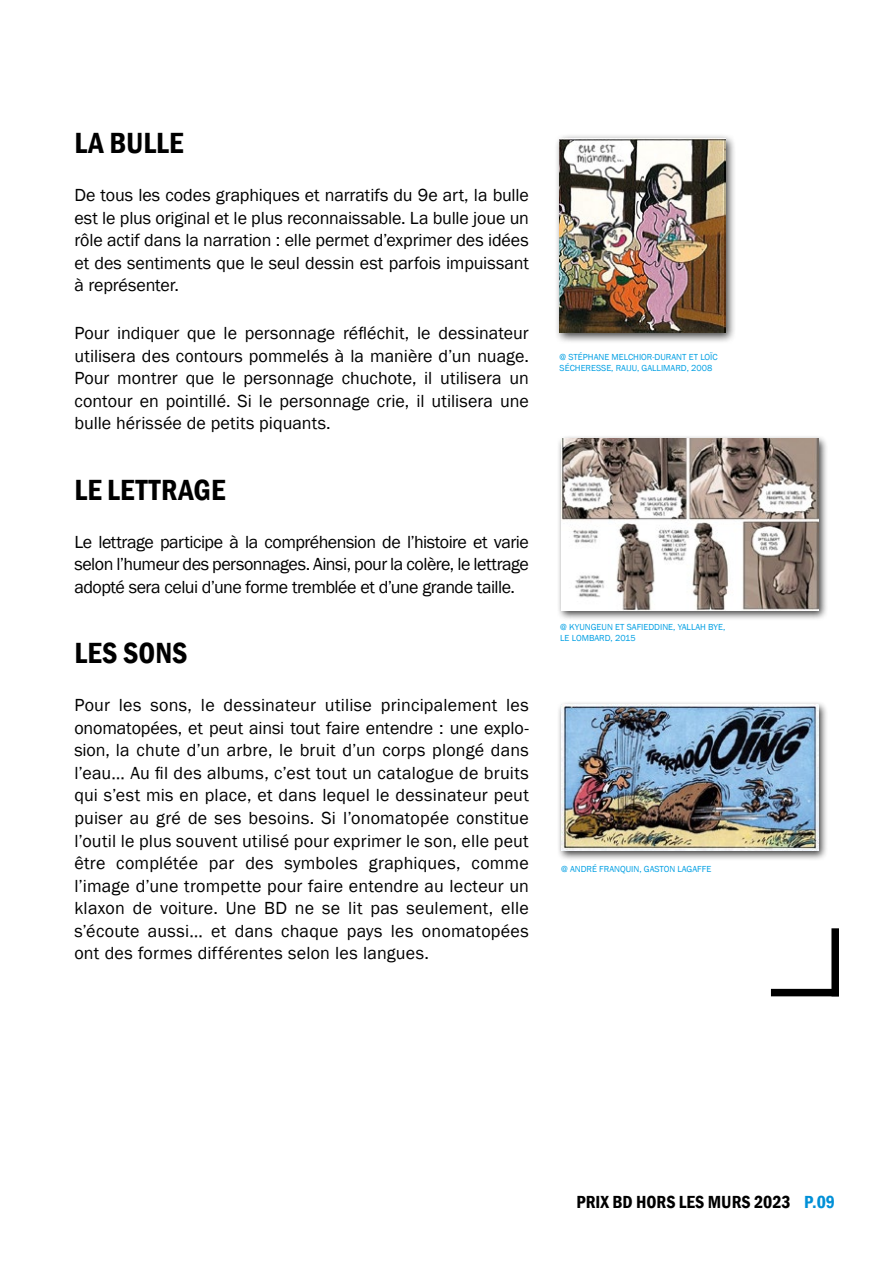
<style>
.page{position:relative;width:893px;height:1263px;background:#fff}
.page>*{position:absolute;margin:0;border:0;box-sizing:border-box;transform-origin:0 0}
.t1{font:600 condensed 30px "Franklin Gothic";letter-spacing:.005em;color:#000}
.t2{font:18px/22.5px "Franklin Gothic";color:#000;text-align:justify}
.t3{font:600 condensed 18px "Franklin Gothic";color:#000}
.t4{font:9px/10.8px "Franklin Gothic";color:#009fe3}
.s1{color:#0090d7}
</style>
<div class="page">
<div style="left:771px;top:989px;width:68px;height:7px;background:#000"></div>
<div style="left:831px;top:928px;width:8px;height:68px;background:#000"></div>
<div style="left:554px;top:133px;width:183px;height:210px;background:#000;opacity:.75"></div>
<img style="left:560px;top:138px;width:165px;height:194px">
<div style="left:557px;top:435px;width:271px;height:186px;background:#000;opacity:.75"></div>
<img style="left:561px;top:439px;width:258px;height:172px">
<div style="left:557px;top:701px;width:271px;height:160px;background:#000;opacity:.75"></div>
<img style="left:561px;top:705px;width:258px;height:146px">
<h1 class="t1" style="left:74px;top:123px;width:111px">LA BULLE</h1>
<p class="t2" style="left:74px;top:184px;width:456px">De tous les codes graphiques et narratifs du 9e art, la bulle est le plus original et le plus reconnaissable. La bulle joue un rôle actif dans la narration : elle permet d’exprimer des idées et des sentiments que le seul dessin est parfois impuissant à représenter.</p>
<p class="t2" style="left:74px;top:322px;width:456px">Pour indiquer que le personnage réfléchit, le dessinateur utilisera des contours pommelés à la manière d’un nuage.<br>Pour montrer que le personnage chuchote, il utilisera un contour en pointillé. Si le personnage crie, il utilisera une bulle hérissée de petits piquants.</p>
<h1 class="t1" style="left:74px;top:470px;width:152px">LE LETTRAGE</h1>
<p class="t2" style="left:74px;top:531px;width:456px">Le lettrage participe à la compréhension de l’histoire et varie selon l’humeur des personnages. Ainsi, pour la colère, le lettrage adopté sera celui d’une forme tremblée et d’une grande taille.</p>
<h1 class="t1" style="left:74px;top:633px;width:115px">LES SONS</h1>
<p class="t2" style="left:74px;top:695px;width:456px">Pour les sons, le dessinateur utilise principalement les onomatopées, et peut ainsi tout faire entendre : une explo&shy;sion, la chute d’un arbre, le bruit d’un corps plongé dans l’eau… Au fil des albums, c’est tout un catalogue de bruits qui s’est mis en place, et dans lequel le dessinateur peut puiser au gré de ses besoins. Si l’onomatopée constitue l’outil le plus souvent utilisé pour exprimer le son, elle peut être complétée par des symboles graphiques, comme l’image d’une trompette pour faire entendre au lecteur un klaxon de voiture. Une BD ne se lit pas seulement, elle s’écoute aussi… et dans chaque pays les onomatopées ont des formes différentes selon les langues.</p>
<p class="t4" style="left:560px;top:352px;width:160px">@ STÉPHANE MELCHIOR-DURANT ET LOÏC<br>SÉCHERESSE, RAIJU, GALLIMARD, 2008</p>
<p class="t4" style="left:560px;top:622px;width:167px">@ KYUNGEUN ET SAFIEDDINE, YALLAH BYE,<br>LE LOMBARD, 2015</p>
<p class="t4" style="left:561px;top:863px;width:152px">@ ANDRÉ FRANQUIN, GASTON LAGAFFE</p>
<p class="t3" style="left:577px;top:1190px;width:260px">PRIX BD HORS LES MURS 2023 <span class="s1">P.09</span></p>
</div>
